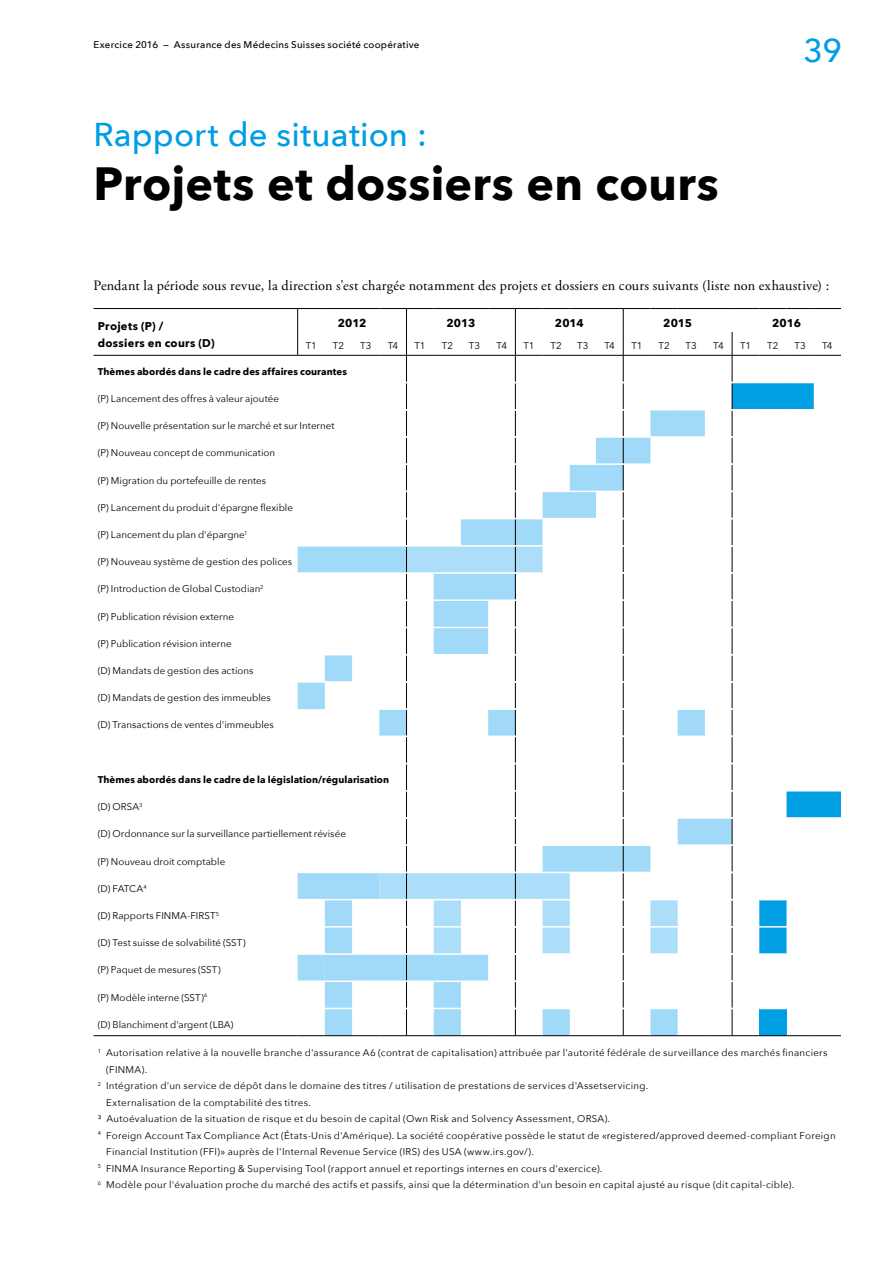
<style>
.page{position:relative;width:893px;height:1263px;background:#fff}
.page>*{position:absolute;margin:0;border:0;box-sizing:border-box;transform-origin:0 0}
.t1{font:700 46.5px "Avenir Next";letter-spacing:.005em;color:#000}
.t2{font:500 33px "Avenir Next";letter-spacing:.005em;color:#009ee3}
.t3{font:14.25px "Adobe Garamond Pro";letter-spacing:.015em;color:#000}
.t4{font:700 11.25px/16.5px "Avenir Next";letter-spacing:.02em;color:#000}
.t5{font:9.75px "Avenir Next";letter-spacing:.025em;color:#000}
.t6{font:9.75px "Avenir Next";color:#000}
.t7{font:9.75px "Avenir Next";letter-spacing:.005em;color:#000}
.t8{font:700 9.75px "Avenir Next";letter-spacing:.005em;color:#000}
.t9{font:500 9.75px "Avenir Next";letter-spacing:.025em;color:#000}
</style>
<div class="page">
<hr style="left:94px;top:355px;width:204px;height:1px;background:#000">
<hr style="left:94px;top:308px;width:204px;height:1px;background:#000">
<hr style="left:94px;top:1035px;width:204px;height:1px;background:#000">
<svg style="left:297px;top:308px;width:544px;height:728px"></svg>
<p class="t9" style="left:94px;top:36px;width:327px">Exercice 2016 — Assurance des Médecins Suisses société coopérative</p>
<h2 class="t2" style="left:94px;top:107px;width:335px">Rapport de situation :</h2>
<h1 class="t1" style="left:94px;top:144px;width:627px">Projets et dossiers en cours</h1>
<h2 class="t2" style="left:803px;top:22px;width:40px">39</h2>
<h3 class="t3" style="left:94px;top:277px;width:737px">Pendant la période sous revue, la direction s'est chargée notamment des projets et dossiers en cours suivants (liste non exhaustive) :</h3>
<p class="t4" style="left:98px;top:318px;width:118px">Projets (P) /<br>dossiers en cours (D)</p>
<p class="t4" style="left:338px;top:314px;width:30px">2012</p>
<p class="t4" style="left:446px;top:314px;width:30px">2013</p>
<p class="t4" style="left:555px;top:314px;width:30px">2014</p>
<p class="t4" style="left:663px;top:314px;width:30px">2015</p>
<p class="t4" style="left:772px;top:314px;width:30px">2016</p>
<p class="t5" style="left:306px;top:338px;width:12px">T1</p>
<p class="t5" style="left:333px;top:338px;width:13px">T2</p>
<p class="t5" style="left:360px;top:338px;width:13px">T3</p>
<p class="t5" style="left:388px;top:338px;width:12px">T4</p>
<p class="t5" style="left:415px;top:338px;width:12px">T1</p>
<p class="t5" style="left:442px;top:338px;width:13px">T2</p>
<p class="t5" style="left:469px;top:338px;width:13px">T3</p>
<p class="t5" style="left:496px;top:338px;width:12px">T4</p>
<p class="t5" style="left:523px;top:338px;width:12px">T1</p>
<p class="t5" style="left:551px;top:338px;width:13px">T2</p>
<p class="t5" style="left:577px;top:338px;width:13px">T3</p>
<p class="t5" style="left:604px;top:338px;width:12px">T4</p>
<p class="t5" style="left:631px;top:338px;width:12px">T1</p>
<p class="t5" style="left:658px;top:338px;width:13px">T2</p>
<p class="t5" style="left:686px;top:338px;width:13px">T3</p>
<p class="t5" style="left:713px;top:338px;width:12px">T4</p>
<p class="t5" style="left:740px;top:338px;width:12px">T1</p>
<p class="t5" style="left:767px;top:338px;width:13px">T2</p>
<p class="t5" style="left:794px;top:338px;width:13px">T3</p>
<p class="t5" style="left:822px;top:338px;width:12px">T4</p>
<p class="t8" style="left:98px;top:363px;width:251px">Thèmes abordés dans le cadre des affaires courantes</p>
<p class="t6" style="left:98px;top:390px;width:183px">(P) Lancement des offres à valeur ajoutée</p>
<p class="t6" style="left:98px;top:417px;width:238px">(P) Nouvelle présentation sur le marché et sur Internet</p>
<p class="t6" style="left:98px;top:445px;width:179px">(P) Nouveau concept de communication</p>
<p class="t6" style="left:98px;top:472px;width:170px">(P) Migration du portefeuille de rentes</p>
<p class="t6" style="left:98px;top:499px;width:197px">(P) Lancement du produit d'épargne flexible</p>
<p class="t6" style="left:98px;top:526px;width:151px">(P) Lancement du plan d'épargne<sup>1</sup></p>
<p class="t7" style="left:98px;top:553px;width:196px">(P) Nouveau système de gestion des polices</p>
<p class="t7" style="left:98px;top:581px;width:167px">(P) Introduction de Global Custodian<sup>2</sup></p>
<p class="t6" style="left:98px;top:608px;width:138px">(P) Publication révision externe</p>
<p class="t6" style="left:98px;top:635px;width:135px">(P) Publication révision interne</p>
<p class="t7" style="left:98px;top:662px;width:157px">(D) Mandats de gestion des actions</p>
<p class="t7" style="left:98px;top:690px;width:175px">(D) Mandats de gestion des immeubles</p>
<p class="t6" style="left:98px;top:717px;width:178px">(D) Transactions de ventes d'immeubles</p>
<p class="t8" style="left:98px;top:771px;width:293px">Thèmes abordés dans le cadre de la législation/régularisation</p>
<p class="t5" style="left:98px;top:798px;width:46px">(D) ORSA<sup>3</sup></p>
<p class="t6" style="left:98px;top:826px;width:250px">(D) Ordonnance sur la surveillance partiellement révisée</p>
<p class="t6" style="left:98px;top:853px;width:129px">(P) Nouveau droit comptable</p>
<p class="t5" style="left:98px;top:880px;width:50px">(D) FATCA<sup>4</sup></p>
<p class="t7" style="left:98px;top:907px;width:123px">(D) Rapports FINMA-FIRST<sup>5</sup></p>
<p class="t6" style="left:98px;top:934px;width:149px">(D) Test suisse de solvabilité (SST)</p>
<p class="t6" style="left:98px;top:962px;width:124px">(P) Paquet de mesures (SST)</p>
<p class="t6" style="left:98px;top:989px;width:111px">(P) Modèle interne (SST)<sup>6</sup></p>
<p class="t6" style="left:98px;top:1016px;width:137px">(D) Blanchiment d'argent (LBA)</p>
<p class="t5" style="left:98px;top:1044px;width:731px"><sup>1</sup> Autorisation relative à la nouvelle branche d'assurance A6 (contrat de capitalisation) attribuée par l'autorité fédérale de surveillance des marchés financiers</p>
<p class="t5" style="left:106px;top:1061px;width:42px">(FINMA).</p>
<p class="t5" style="left:98px;top:1077px;width:552px"><sup>2</sup> Intégration d'un service de dépôt dans le domaine des titres / utilisation de prestations de services d'Assetservicing.</p>
<p class="t5" style="left:106px;top:1094px;width:206px">Externalisation de la comptabilité des titres.</p>
<p class="t5" style="left:98px;top:1110px;width:514px">³ Autoévaluation de la situation de risque et du besoin de capital (Own Risk and Solvency Assessment, ORSA).</p>
<p class="t5" style="left:98px;top:1127px;width:739px"><sup>4</sup> Foreign Account Tax Compliance Act (États-Unis d'Amérique). La société coopérative possède le statut de «registered/approved deemed-compliant Foreign</p>
<p class="t5" style="left:106px;top:1143px;width:429px">Financial Institution (FFI)» auprès de l'Internal Revenue Service (IRS) des USA (www.irs.gov/).</p>
<p class="t5" style="left:98px;top:1160px;width:506px"><sup>5</sup> FINMA Insurance Reporting &amp; Supervising Tool (rapport annuel et reportings internes en cours d'exercice).</p>
<p class="t5" style="left:98px;top:1176px;width:698px"><sup>6</sup> Modèle pour l'évaluation proche du marché des actifs et passifs, ainsi que la détermination d'un besoin en capital ajusté au risque (dit capital-cible).</p>
</div>
